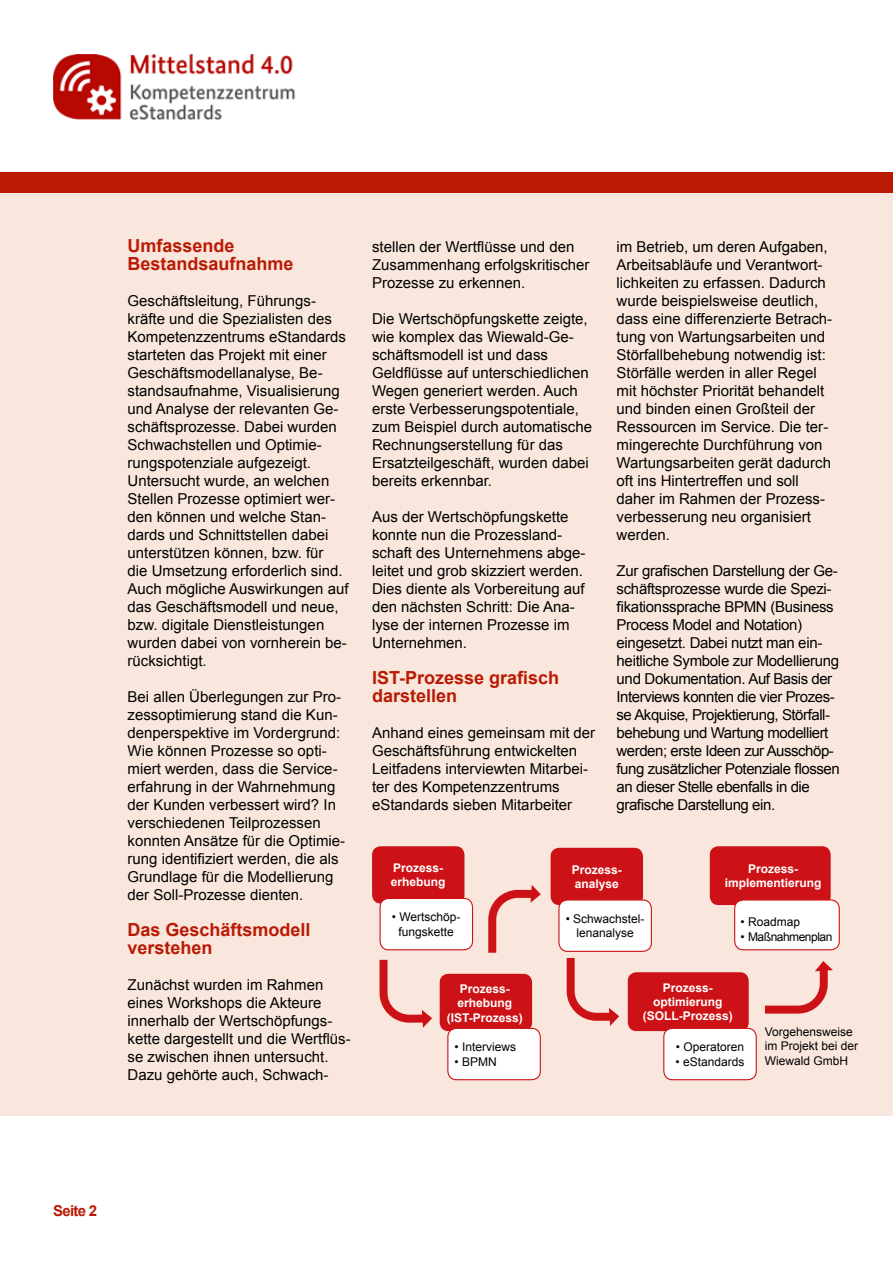
<style>
.page{position:relative;width:893px;height:1263px;background:#fff}
.page>*{position:absolute;margin:0;border:0;box-sizing:border-box;transform-origin:0 0}
.t1{font:700 18px/18px "Arial";color:#ba1a03}
.t2{font:15px/18px "Arial";color:#000}
.t3{font:15px/18px "Arial";letter-spacing:-.03em;color:#000}
.t4{font:700 15px "Arial";letter-spacing:-.05em;color:#ba1a03}
.t5{font:12px/14.4px "Arial";color:#000;text-align:center}
.t6{font:700 12px/14.4px "Arial";color:#fff;text-align:center}
.t7{font:12px "Arial";letter-spacing:-.04em;color:#000}
</style>
<div class="page">
<div style="left:0;top:172px;width:893px;height:21px;background:#ba1a03"></div>
<div style="left:0;top:193px;width:893px;height:923px;background:#f9e7dd"></div>
<img style="left:54px;top:54px;width:241px;height:65px">
<div style="left:372px;top:846px;width:92px;height:57px;background:#cc1216;border-radius:9px"></div>
<div style="left:551px;top:848px;width:92px;height:57px;background:#cc1216;border-radius:9px"></div>
<div style="left:440px;top:974px;width:92px;height:57px;background:#cc1216;border-radius:9px"></div>
<div style="left:628px;top:972px;width:121px;height:59px;background:#cc1216;border-radius:9px"></div>
<div style="left:710px;top:846px;width:121px;height:59px;background:#cc1216;border-radius:9px"></div>
<div style="left:380px;top:898px;width:92px;height:52px;background:#fff;border-radius:9px"></div>
<div style="left:380px;top:898px;width:93px;height:52px;border:1px solid #cc1216;border-radius:9px"></div>
<div style="left:448px;top:1028px;width:92px;height:52px;background:#fff;border-radius:9px"></div>
<div style="left:447px;top:1028px;width:94px;height:52px;border:1px solid #cc1216;border-radius:9px"></div>
<div style="left:559px;top:900px;width:92px;height:51px;background:#fff;border-radius:9px"></div>
<div style="left:558px;top:899px;width:94px;height:53px;border:1px solid #cc1216;border-radius:9px"></div>
<div style="left:664px;top:1028px;width:92px;height:52px;background:#fff;border-radius:9px"></div>
<div style="left:663px;top:1028px;width:94px;height:52px;border:1px solid #cc1216;border-radius:9px"></div>
<div style="left:735px;top:900px;width:104px;height:50px;background:#fff;border-radius:9px"></div>
<div style="left:734px;top:899px;width:106px;height:51px;border:1px solid #cc1216;border-radius:9px"></div>
<svg style="left:379px;top:959px;width:53px;height:69px"></svg>
<svg style="left:563px;top:950px;width:58px;height:76px"></svg>
<svg style="left:488px;top:885px;width:53px;height:68px"></svg>
<svg style="left:764px;top:961px;width:69px;height:53px"></svg>
<p class="t1" style="left:128px;top:237px;width:168px">Umfassende<br>Bestandsaufnahme</p>
<p class="t2" style="left:128px;top:292px;width:222px">Geschäftsleitung, Führungs&shy;kräfte und die Spezialisten des<br>Kompetenzzentrums eStandards starteten das Projekt mit einer<br>Geschäftsmodellanalyse, Be&shy;standsaufnahme, Visualisierung und Analyse der relevanten Ge&shy;schäftsprozesse. Dabei wurden<br>Schwachstellen und Optimie&shy;rungspotenziale aufgezeigt.<br>Untersucht wurde, an welchen<br>Stellen Prozesse optimiert wer&shy;den können und welche Stan&shy;dards und Schnittstellen dabei unterstützen können, bzw. für<br>die Umsetzung erforderlich sind.<br>Auch mögliche Auswirkungen auf das Geschäftsmodell und neue, bzw. digitale Dienstleistungen wurden dabei von vornherein be&shy;rücksichtigt.</p>
<p class="t2" style="left:128px;top:688px;width:219px">Bei allen Überlegungen zur Pro&shy;zessoptimierung stand die Kun&shy;denperspektive im Vordergrund:<br>Wie können Prozesse so opti&shy;miert werden, dass die Service&shy;erfahrung in der Wahrnehmung der Kunden verbessert wird? In verschiedenen Teilprozessen konnten Ansätze für die Optimie&shy;rung identifiziert werden, die als<br>Grundlage für die Modellierung der Soll-Prozesse dienten.</p>
<p class="t1" style="left:128px;top:921px;width:185px">Das Geschäftsmodell verstehen</p>
<p class="t2" style="left:128px;top:976px;width:225px">Zunächst wurden im Rahmen eines Workshops die Akteure innerhalb der Wertschöpfungs&shy;kette dargestellt und die Wertflüs&shy;se zwischen ihnen untersucht.<br>Dazu gehörte auch, Schwach-</p>
<p class="t2" style="left:372px;top:238px;width:219px">stellen der Wertflüsse und den<br>Zusammenhang erfolgskritischer<br>Prozesse zu erkennen.</p>
<p class="t2" style="left:372px;top:310px;width:222px">Die Wertschöpfungskette zeigte, wie komplex das Wiewald-Ge&shy;schäftsmodell ist und dass<br>Geldflüsse auf unterschiedlichen<br>Wegen generiert werden. Auch erste Verbesserungspotentiale, zum Beispiel durch automatische<br>Rechnungserstellung für das<br>Ersatzteilgeschäft, wurden dabei bereits erkennbar.</p>
<p class="t2" style="left:372px;top:508px;width:215px">Aus der Wertschöpfungskette konnte nun die Prozessland&shy;schaft des Unternehmens abge&shy;leitet und grob skizziert werden.<br>Dies diente als Vorbereitung auf den nächsten Schritt: Die Ana&shy;lyse der internen Prozesse im<br>Unternehmen.</p>
<p class="t1" style="left:372px;top:669px;width:189px">IST-Prozesse grafisch darstellen</p>
<p class="t2" style="left:372px;top:724px;width:225px">Anhand eines gemeinsam mit der<br>Geschäftsführung entwickelten<br>Leitfadens interviewten Mitarbei&shy;ter des Kompetenzzentrums eStandards sieben Mitarbeiter</p>
<p class="t2" style="left:617px;top:238px;width:217px">im Betrieb, um deren Aufgaben,<br>Arbeitsabläufe und Verantwort&shy;lichkeiten zu erfassen. Dadurch wurde beispielsweise deutlich, dass eine differenzierte Betrach&shy;tung von Wartungsarbeiten und<br>Störfallbehebung notwendig ist:<br>Störfälle werden in aller Regel mit höchster Priorität behandelt und binden einen Großteil der<br>Ressourcen im Service. Die ter&shy;mingerechte Durchführung von<br>Wartungsarbeiten gerät dadurch oft ins Hintertreffen und soll daher im Rahmen der Prozess&shy;verbesserung neu organisiert werden.</p>
<p class="t3" style="left:617px;top:562px;width:225px">Zur grafischen Darstellung der Ge&shy;schäftsprozesse wurde die Spezi&shy;fikationssprache BPMN (Business Process Model and Notation) eingesetzt. Dabei nutzt man ein&shy;heitliche Symbole zur Modellierung und Dokumentation. Auf Basis der Interviews konnten die vier Prozes&shy;se Akquise, Projektierung, Störfall&shy;behebung und Wartung modelliert werden; erste Ideen zur Ausschöp&shy;fung zusätzlicher Potenziale flossen an dieser Stelle ebenfalls in die grafische Darstellung ein.</p>
<p class="t6" style="left:391px;top:861px;width:56px;text-align:left">Prozess&shy;erhebung</p>
<p class="t6" style="left:572px;top:862px;width:52px;text-align:left">Prozess&shy;analyse</p>
<p class="t6" style="left:725px;top:862px;width:98px">Prozess&shy;implementierung</p>
<p class="t5" style="left:392px;top:910px;width:70px">• Wertschöp&shy;fungskette</p>
<p class="t5" style="left:566px;top:912px;width:80px">• Schwachstel&shy;lenanalyse</p>
<p class="t5" style="left:741px;top:915px;width:61px">• Roadmap</p>
<p class="t7" style="left:741px;top:929px;width:93px">• Maßnahmenplan</p>
<p class="t6" style="left:447px;top:982px;width:78px">Prozess&shy;erhebung (IST-Prozess)</p>
<p class="t6" style="left:643px;top:981px;width:92px">Prozess&shy;optimierung (SOLL-Prozess)</p>
<p class="t5" style="left:454px;top:1040px;width:63px">• Interviews</p>
<p class="t5" style="left:454px;top:1054px;width:44px">• BPMN</p>
<p class="t5" style="left:676px;top:1040px;width:70px">• Operatoren</p>
<p class="t5" style="left:676px;top:1054px;width:70px">• eStandards</p>
<p class="t5" style="left:765px;top:1024px;width:95px;text-align:left">Vorgehensweise im Projekt bei der<br>Wiewald GmbH</p>
<p class="t4" style="left:53px;top:1201px;width:45px">Seite 2</p>
</div>
